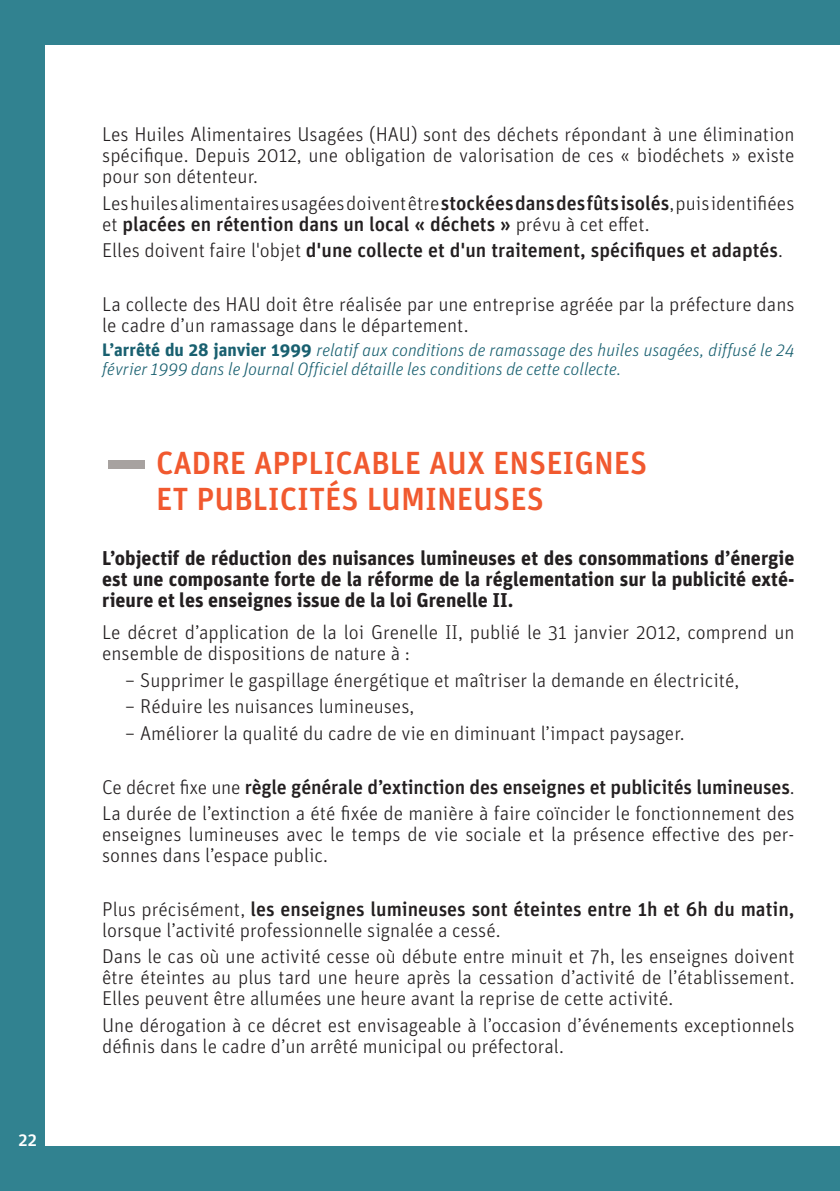
<style>
.page{position:relative;width:840px;height:1191px;background:#fff}
.page>*{position:absolute;margin:0;border:0;box-sizing:border-box;transform-origin:0 0}
.t1{font:500 32px "Unit";color:#f1592f}
.t2{font:300 20px/21px "Unit";color:#231f20}
.t3{font:700 20px/21px "Unit";color:#231f20;text-align:justify}
.t4{font:500 20px "Unit";color:#231f20}
.t5{font:italic 300 18px/19px "Unit";color:#196070}
.t6{font:500 18px "Unit";color:#fff}
.s1{font-weight:500}
.s2{font-weight:300}
.s3{font-weight:700;font-style:normal}
</style>
<div class="page">
<div style="left:0;top:0;width:839px;height:1191px;background:#318290"></div>
<div style="left:45px;top:45px;width:794px;height:1100px;background:#fff"></div>
<hr style="left:839px;top:0;width:1px;height:1191px;background:#318290">
<hr style="left:839px;top:45px;width:1px;height:1100px;background:#fff">
<p class="t6" style="left:18px;top:1128px;width:20px">22</p>
<p class="t2" style="left:102px;top:123px;width:693px;text-align:justify">Les Huiles Alimentaires Usagées (HAU) sont des déchets répondant à une élimination spécifique. Depuis 2012, une obligation de valorisation de ces « biodéchets » existe pour son détenteur.</p>
<p class="t2" style="left:102px;top:192px;width:693px">Les huiles alimentaires usagées doivent être <span class="s1">stockées dans des fûts isolés</span>, puis identifiées et <span class="s1">placées en rétention dans un local « déchets »</span> prévu à cet effet.</p>
<p class="t4" style="left:102px;top:238px;width:681px"><span class="s2">Elles doivent faire l'objet</span> d'une collecte et d'un traitement, spécifiques et adaptés<span class="s2">.</span></p>
<p class="t2" style="left:102px;top:293px;width:693px">La collecte des HAU doit être réalisée par une entreprise agréée par la préfecture dans le cadre d’un ramassage dans le département.</p>
<p class="t5" style="left:102px;top:340px;width:693px"><span class="s3">L’arrêté du 28 janvier 1999</span> relatif aux conditions de ramassage des huiles usagées, diffusé le 24 février 1999 dans le Journal Officiel détaille les conditions de cette collecte.</p>
<h1 class="t1" style="left:156px;top:443px;width:133px">Cadre appli</h1>
<h1 class="t1" style="left:335px;top:443px;width:53px">cable</h1>
<h1 class="t1" style="left:429px;top:443px;width:81px">aux ensei</h1>
<h1 class="t1" style="left:574px;top:443px;width:37px">gnes</h1>
<h1 class="t1" style="left:156px;top:479px;width:58px">et publi</h1>
<h1 class="t1" style="left:279px;top:479px;width:163px">cités lu mineuses</h1>
<p class="t3" style="left:102px;top:547px;width:693px">L’objectif de réduction des nuisances lumineuses et des consommations d’énergie est une composante forte de la réforme de la réglementation sur la publicité exté&shy;rieure et les enseignes issue de la loi Grenelle II.</p>
<p class="t2" style="left:102px;top:621px;width:693px">Le décret d’application de la loi Grenelle II, publié le 31 janvier 2012, comprend un ensemble de dispositions de nature à :</p>
<p class="t2" style="left:125px;top:666px;width:615px;line-height:26.6px">− Supprimer le gaspillage énergétique et maîtriser la demande en électricité, − Réduire les nuisances lumineuses,<br>− Améliorer la qualité du cadre de vie en diminuant l’impact paysager.</p>
<p class="t2" style="left:102px;top:773px;width:693px;line-height:26.6px">Ce décret fixe une <span class="s1">règle générale d’extinction des enseignes et publicités lumineuses</span>.<br>La durée de l’extinction a été fixée de manière à faire coïncider le fonctionnement des</p>
<p class="t2" style="left:102px;top:823px;width:693px">enseignes lumineuses avec le temps de vie sociale et la présence effective des per&shy;sonnes dans l’espace public.</p>
<p class="t2" style="left:102px;top:897px;width:693px">Plus précisément, <span class="s1">les enseignes lumineuses sont éteintes entre 1h et 6h du matin, </span>lorsque l’activité professionnelle signalée a cessé.</p>
<p class="t2" style="left:102px;top:945px;width:693px;text-align:justify">Dans le cas où une activité cesse où débute entre minuit et 7h, les enseignes doivent être éteintes au plus tard une heure après la cessation d’activité de l’établissement.<br>Elles peuvent être allumées une heure avant la reprise de cette activité.</p>
<p class="t2" style="left:102px;top:1014px;width:693px">Une dérogation à ce décret est envisageable à l’occasion d’événements exceptionnels définis dans le cadre d’un arrêté municipal ou préfectoral.</p>
</div>
